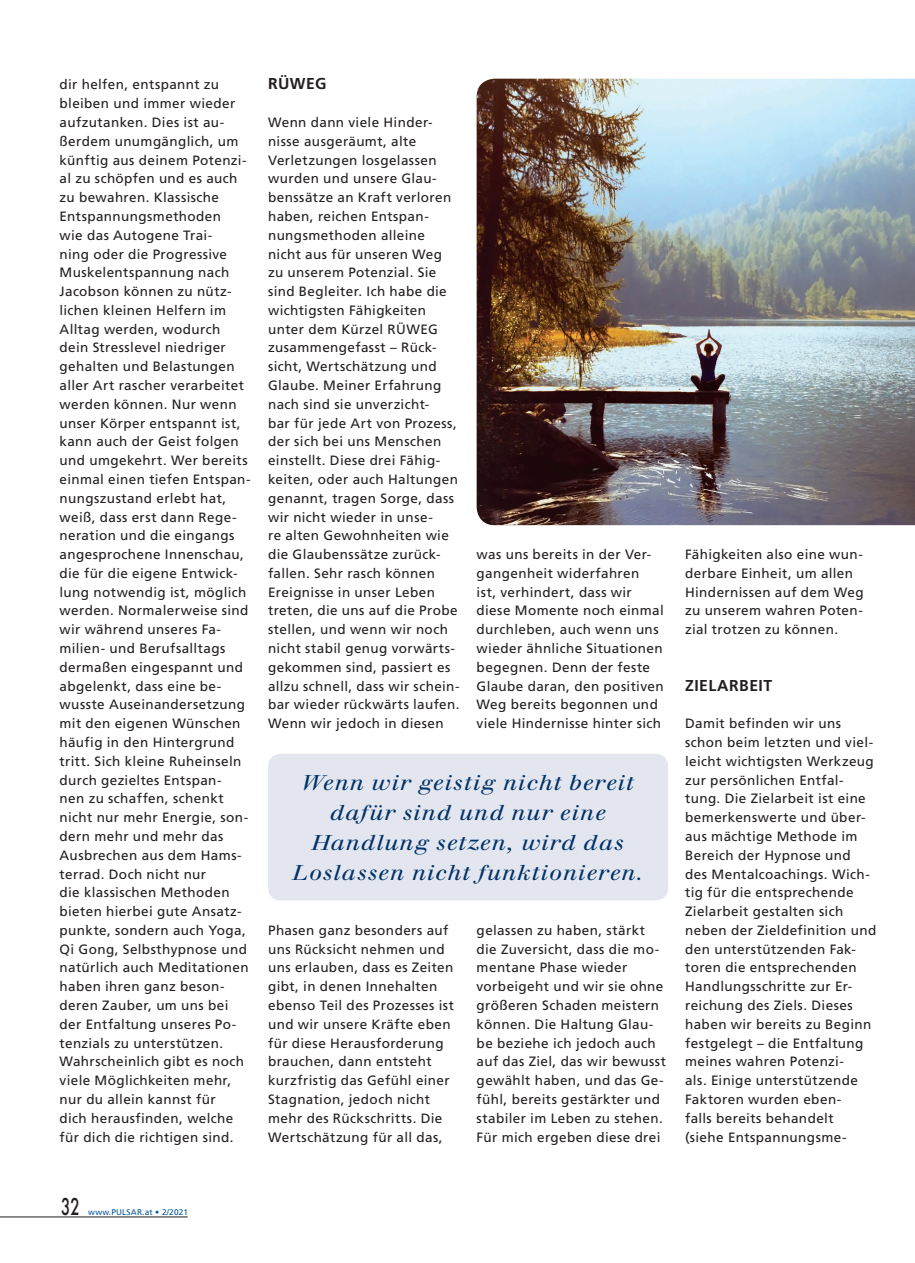
<style>
.page{position:relative;width:915px;height:1263px;background:#fff}
.page>*{position:absolute;margin:0;border:0;box-sizing:border-box;transform-origin:0 0}
.t1{font:500 22.5px "Futura";color:#231f20;scale:.67 1}
.Zwischentext{font:italic 21px/30px "Walbaum";letter-spacing:.04em;color:#003268;text-align:center;scale:1.1 1}
.Zwischentitel{font:700 15.75px "Frutiger";letter-spacing:.03em;color:#231f20}
.Fließtext{font:13.5px/18.8px "Frutiger";letter-spacing:.03em;color:#231f20}
.t2{font:8.25px "Frutiger";letter-spacing:.02em;color:#005495}
</style>
<div class="page">
<hr style="left:0;top:1217px;width:188px;height:1px;background:#231f20">
<img style="left:476px;top:79px;width:438px;height:446px">
<div style="left:268px;top:754px;width:400px;height:146px;background:#e3e6ef;border-radius:13px"></div>
<p class="Fließtext" style="left:60px;top:75px;width:192px">dir helfen, entspannt zu bleiben und immer wieder aufzutanken. Dies ist au&shy;ßerdem unumgänglich, um künftig aus deinem Potenzi&shy;al zu schöpfen und es auch zu bewahren. Klassische<br>Entspannungsmethoden<br>wie das Autogene Trai-<br>ning oder die Progressive<br>Muskelentspannung nach<br>Jacobson können zu nütz&shy;lichen kleinen Helfern im<br>Alltag werden, wodurch dein Stresslevel niedriger gehalten und Belastungen aller Art rascher verarbeitet werden können. Nur wenn unser Körper entspannt ist, kann auch der Geist folgen und umgekehrt. Wer bereits einmal einen tiefen Entspan&shy;nungszustand erlebt hat, weiß, dass erst dann Rege&shy;neration und die eingangs angesprochene Innenschau, die für die eigene Entwick&shy;lung notwendig ist, möglich werden. Normalerweise sind wir während unseres Fa&shy;milien- und Berufsalltags dermaßen eingespannt und abgelenkt, dass eine be&shy;wusste Auseinandersetzung mit den eigenen Wünschen häufig in den Hintergrund tritt. Sich kleine Ruheinseln durch gezieltes Entspan-<br>nen zu schaffen, schenkt nicht nur mehr Energie, son&shy;dern mehr und mehr das<br>Ausbrechen aus dem Hams&shy;terrad. Doch nicht nur<br>die klassischen Methoden bieten hierbei gute Ansatz&shy;punkte, sondern auch Yoga,<br>Qi Gong, Selbsthypnose und natürlich auch Meditationen haben ihren ganz beson&shy;deren Zauber, um uns bei der Entfaltung unseres Po&shy;tenzials zu unterstützen.<br>Wahrscheinlich gibt es noch viele Möglichkeiten mehr, nur du allein kannst für<br>dich herausfinden, welche für dich die richtigen sind.</p>
<p class="Zwischentitel" style="left:268px;top:75px;width:60px">RÜWEG</p>
<p class="Fließtext" style="left:268px;top:113px;width:193px">Wenn dann viele Hinder&shy;nisse ausgeräumt, alte<br>Verletzungen losgelassen wurden und unsere Glau&shy;benssätze an Kraft verloren haben, reichen Entspan&shy;nungsmethoden alleine nicht aus für unseren Weg zu unserem Potenzial. Sie sind Begleiter. Ich habe die wichtigsten Fähigkeiten unter dem Kürzel RÜWEG zusammengefasst – Rück&shy;sicht, Wertschätzung und<br>Glaube. Meiner Erfahrung nach sind sie unverzicht-<br>bar für jede Art von Prozess, der sich bei uns Menschen einstellt. Diese drei Fähig&shy;keiten, oder auch Haltungen genannt, tragen Sorge, dass wir nicht wieder in unse-<br>re alten Gewohnheiten wie die Glaubenssätze zurück&shy;fallen. Sehr rasch können<br>Ereignisse in unser Leben treten, die uns auf die Probe stellen, und wenn wir noch nicht stabil genug vorwärts&shy;gekommen sind, passiert es allzu schnell, dass wir schein&shy;bar wieder rückwärts laufen.<br>Wenn wir jedoch in diesen</p>
<p class="Fließtext" style="left:476px;top:545px;width:189px">was uns bereits in der Ver&shy;gangenheit widerfahren<br>ist, verhindert, dass wir diese Momente noch einmal durchleben, auch wenn uns wieder ähnliche Situationen begegnen. Denn der feste<br>Glaube daran, den positiven<br>Weg bereits begonnen und viele Hindernisse hinter sich</p>
<p class="Zwischentext" style="left:293px;top:768px;width:320px">Wenn wir geistig nicht bereit dafür sind und nur eine<br>Handlung setzen, wird das<br>Loslassen nicht funktionieren.</p>
<p class="Fließtext" style="left:268px;top:921px;width:187px">Phasen ganz besonders auf uns Rücksicht nehmen und uns erlauben, dass es Zeiten gibt, in denen Innehalten ebenso Teil des Prozesses ist und wir unsere Kräfte eben für diese Herausforderung brauchen, dann entsteht kurzfristig das Gefühl einer<br>Stagnation, jedoch nicht mehr des Rückschritts. Die<br>Wertschätzung für all das,</p>
<p class="Fließtext" style="left:476px;top:921px;width:191px">gelassen zu haben, stärkt die Zuversicht, dass die mo&shy;mentane Phase wieder vorbeigeht und wir sie ohne größeren Schaden meistern können. Die Haltung Glau&shy;be beziehe ich jedoch auch auf das Ziel, das wir bewusst gewählt haben, und das Ge&shy;fühl, bereits gestärkter und stabiler im Leben zu stehen.<br>Für mich ergeben diese drei</p>
<p class="Fließtext" style="left:685px;top:545px;width:180px">Fähigkeiten also eine wun&shy;derbare Einheit, um allen<br>Hindernissen auf dem Weg zu unserem wahren Poten&shy;zial trotzen zu können.</p>
<p class="Zwischentitel" style="left:685px;top:676px;width:89px">ZIELARBEIT</p>
<p class="Fließtext" style="left:685px;top:714px;width:192px">Damit befinden wir uns schon beim letzten und viel&shy;leicht wichtigsten Werkzeug zur persönlichen Entfal&shy;tung. Die Zielarbeit ist eine bemerkenswerte und über&shy;aus mächtige Methode im<br>Bereich der Hypnose und<br>des Mentalcoachings. Wich&shy;tig für die entsprechende<br>Zielarbeit gestalten sich neben der Zieldefinition und den unterstützenden Fak&shy;toren die entsprechenden<br>Handlungsschritte zur Er&shy;reichung des Ziels. Dieses haben wir bereits zu Beginn festgelegt – die Entfaltung meines wahren Potenzi-<br>als. Einige unterstützende<br>Faktoren wurden eben-<br>falls bereits behandelt<br>(siehe Entspannungsme-</p>
<p class="t1" style="left:61px;top:1191px;width:29px">32</p>
<p class="t2" style="left:88px;top:1207px;width:101px">www.PULSAR.at • 2/2021</p>
</div>
